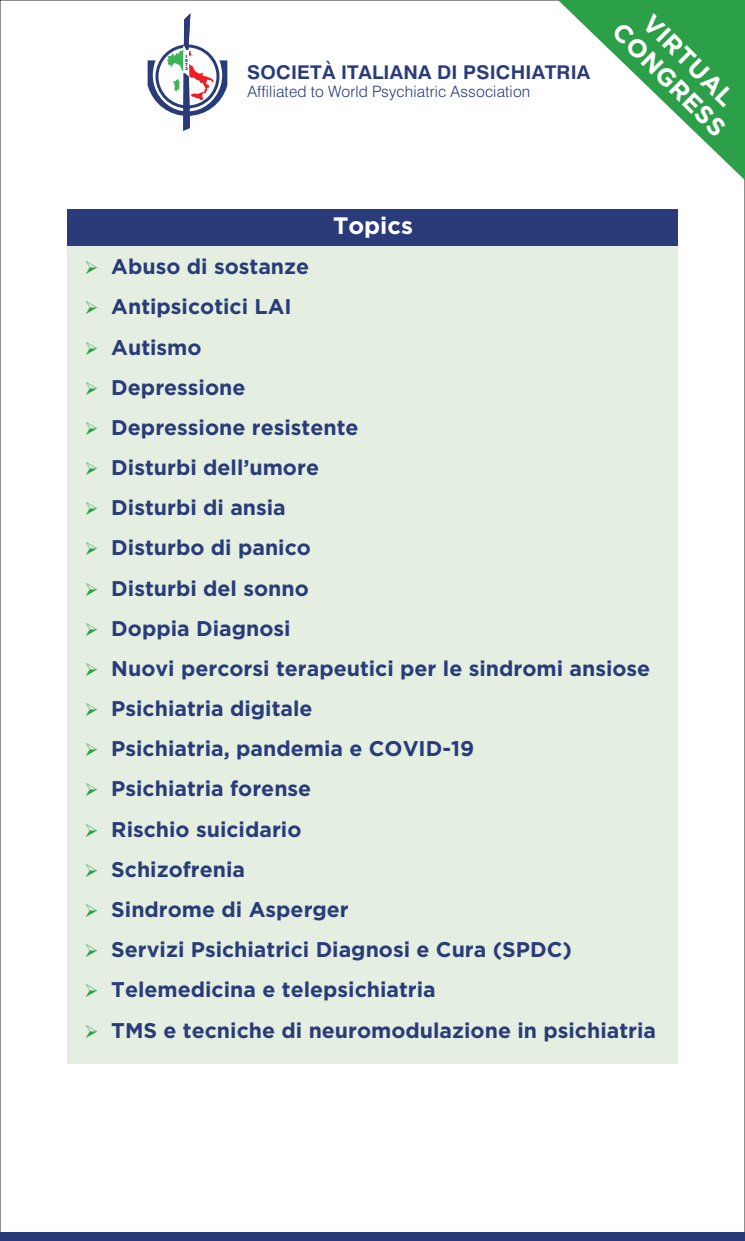
<style>
.page{position:relative;width:745px;height:1241px;background:#fff}
.page>*{position:absolute;margin:0;border:0;box-sizing:border-box;transform-origin:0 0}
.t1{font:700 25.12px/27.8px "Gotham";color:#fff;text-align:center}
.t2{font:700 23.75px "Gotham";color:#fff}
.t3{font:700 21.25px/40.1px "Gotham";color:#293c79}
.t4{font:700 18.88px "Swiss 721 BT";letter-spacing:.01em;color:#293c79}
.t5{font:300 15.62px "Swiss 721 BT";letter-spacing:.01em;color:#293c79}
.t6{font:900 4.25px/4px "Swiss 721 BT";color:#293c79;text-align:justify}
</style>
<div class="page">
<svg style="left:550px;top:0;width:194px;height:180px"></svg>
<svg style="left:147px;top:13px;width:80px;height:118px"></svg>
<div style="left:67px;top:238px;width:610px;height:824px;background:#e4efe1"></div>
<div style="left:67px;top:209px;width:610px;height:37px;background:#293c79"></div>
<div style="left:0;top:1231px;width:744px;height:9px;background:#293c79"></div>
<p class="t6" style="left:185px;top:55px;width:4px">1<br>8<br>7<br>3</p>
<p class="t4" style="left:247px;top:65px;width:344px">SOCIETÀ ITALIANA DI PSICHIATRIA</p>
<p class="t5" style="left:247px;top:86px;width:284px">Affiliated to World Psychiatric Association</p>
<p class="t1" style="left:644px;top:-1px;width:150px;rotate:45deg">VIRTUAL<br>CONGRESS</p>
<p class="t2" style="left:333px;top:217px;width:81px">Topics</p>
<p class="t3" style="left:111px;top:248px;width:546px">Abuso di sostanze<br>Antipsicotici LAI<br>Autismo<br>Depressione<br>Depressione resistente<br>Disturbi dell’umore<br>Disturbi di ansia<br>Disturbo di panico<br>Disturbi del sonno<br>Doppia Diagnosi<br>Nuovi percorsi terapeutici per le sindromi ansiose<br>Psichiatria digitale<br>Psichiatria, pandemia e COVID-19<br>Psichiatria forense<br>Rischio suicidario<br>Schizofrenia<br>Sindrome di Asperger<br>Servizi Psichiatrici Diagnosi e Cura (SPDC)<br>Telemedicina e telepsichiatria<br>TMS e tecniche di neuromodulazione in psichiatria</p>
</div>
